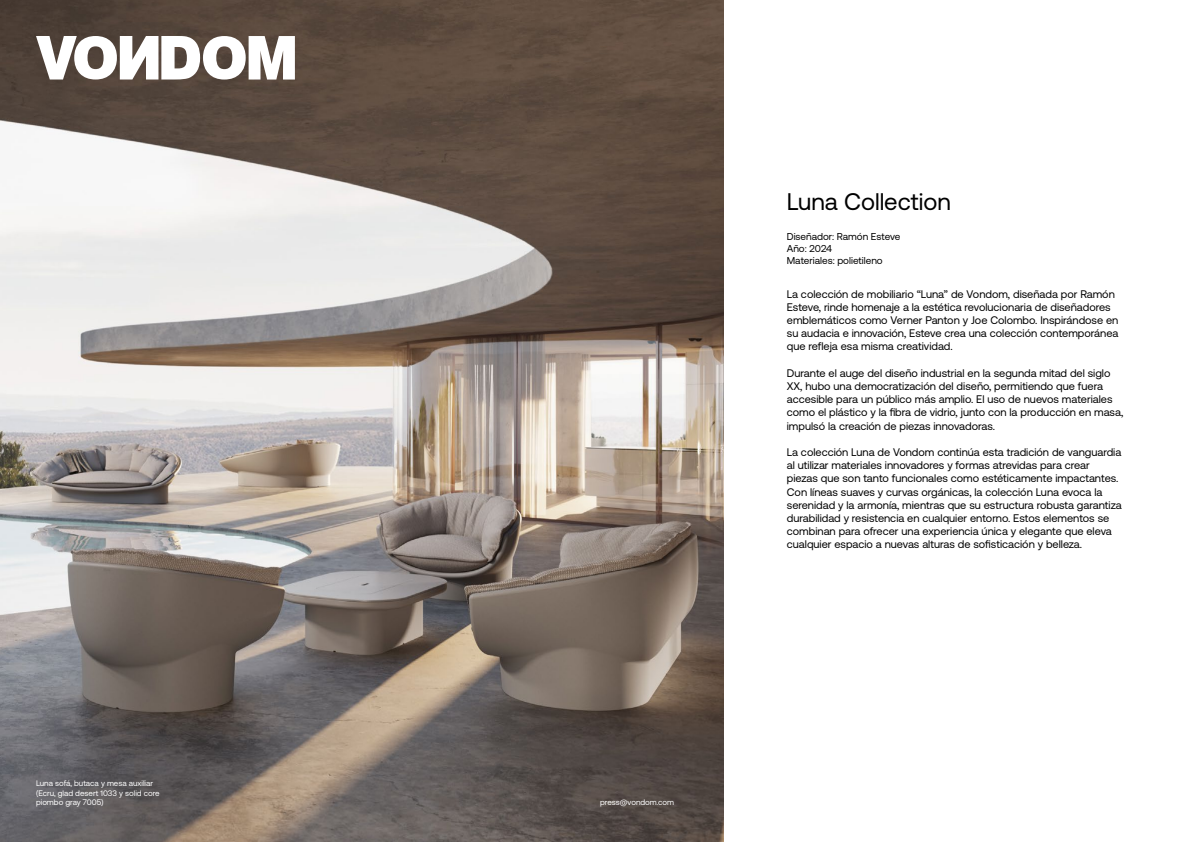
<style>
.page{position:relative;width:1191px;height:842px;background:#fff}
.page>*{position:absolute;margin:0;border:0;box-sizing:border-box;transform-origin:0 0}
.t1{font:24px "Aeonik";color:#000}
.t2{font:11px/13.2px "Aeonik";color:#000}
.t3{font:10px/12px "Aeonik";color:#000}
.t4{font:8px/9.6px "Aeonik";color:#fff}
</style>
<div class="page">
<img style="left:0;top:0;width:723px;height:842px">
<svg style="left:36px;top:36px;width:259px;height:44px"></svg>
<p class="t4" style="left:36px;top:778px;width:125px">Luna sofá, butaca y mesa auxiliar (Ecru, glad desert 1033 y solid core piombo gray 7005)</p>
<p class="t4" style="left:600px;top:798px;width:75px">press@vondom.com</p>
<h1 class="t1" style="left:787px;top:188px;width:166px">Luna Collection</h1>
<p class="t3" style="left:787px;top:231px;width:115px">Diseñador: Ramón Esteve<br>Año: 2024<br>Materiales: polietileno</p>
<p class="t2" style="left:787px;top:287px;width:333px">La colección de mobiliario “Luna” de Vondom, diseñada por Ramón Esteve, rinde homenaje a la estética revolucionaria de diseñadores emblemáticos como Verner Panton y Joe Colombo. Inspirándose en su audacia e innovación, Esteve crea una colección contemporánea que refleja esa misma creatividad.</p>
<p class="t2" style="left:787px;top:366px;width:338px">Durante el auge del diseño industrial en la segunda mitad del siglo XX, hubo una democratización del diseño, permitiendo que fuera accesible para un público más amplio. El uso de nuevos materiales como el plástico y la fibra de vidrio, junto con la producción en masa, impulsó la creación de piezas innovadoras.</p>
<p class="t2" style="left:787px;top:446px;width:336px">La colección Luna de Vondom continúa esta tradición de vanguardia al utilizar materiales innovadores y formas atrevidas para crear piezas que son tanto funcionales como estéticamente impactantes.<br>Con líneas suaves y curvas orgánicas, la colección Luna evoca la serenidad y la armonía, mientras que su estructura robusta garantiza durabilidad y resistencia en cualquier entorno. Estos elementos se combinan para ofrecer una experiencia única y elegante que eleva cualquier espacio a nuevas alturas de sofisticación y belleza.</p>
</div>
